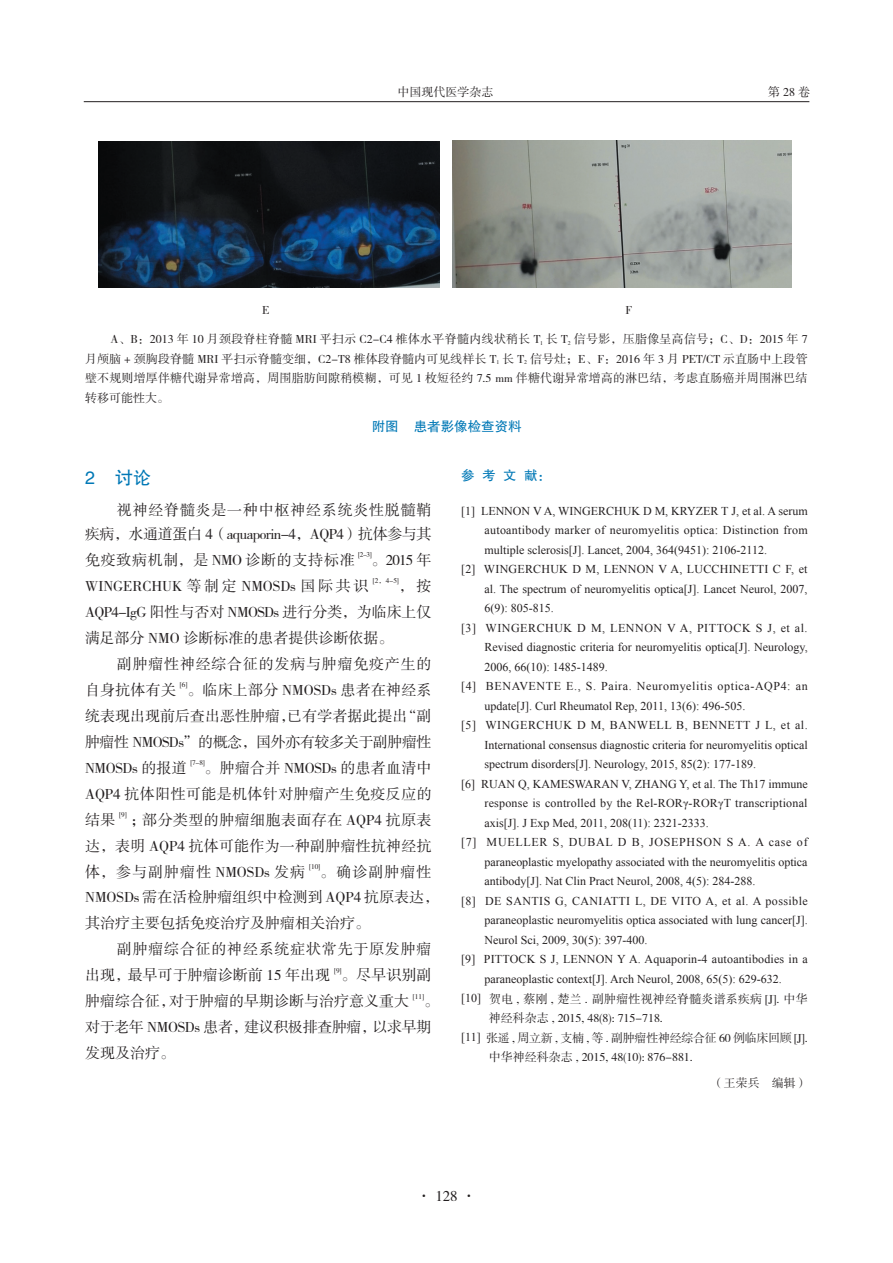
<style>
.page{position:relative;width:893px;height:1263px;background:#fff}
.page>*{position:absolute;margin:0;border:0;box-sizing:border-box;transform-origin:0 0}
._1标题{font:18px "FZHTK GBK1 0";color:#0078b6}
.全文段路样式{font:15px/26px "FZSSK GBK1 0";color:#231f20;text-align:justify}
.全文段路样式-2{font:15px/26px "FZSSK GBK1 0";letter-spacing:-.025em;color:#231f20;text-align:right}
.全文段路样式-3{font:15px/26px "FZSSK GBK1 0";letter-spacing:.05em;color:#231f20}
._4中文标题_1{font:13.5px "FZHTK GBK1 0";color:#0078b6}
._5标题_参考{font:13.5px "FZHTK GBK1 0";color:#0078b6}
.参考文献内容1{font:12px/19.5px "Times New Roman";color:#231f20;text-align:justify}
.表注_正文{font:12px/19.5px "FZSSK GBK1 0";letter-spacing:.015em;color:#231f20;text-align:justify}
.参考文献内容1-2{font:12px/19.5px "Times New Roman";letter-spacing:.05em;color:#231f20}
.参考文献内容2{font:12px/19.5px "FZSSK GBK1 0";letter-spacing:-.025em;color:#231f20}
.参考文献内容2-2{font:12px/19.5px "FZSSK GBK1 0";color:#231f20}
.全文段路样式-4{font:12px "FZSSK GBK1 0";color:#231f20}
.全文段路样式-5{font:7.2px "FZSSK GBK1 0";color:#231f20}
.s1{font-family:"Times New Roman"}
</style>
<div class="page">
<hr style="left:84px;top:101px;width:725px;height:1px;background:#231f20">
<img style="left:98px;top:142px;width:341px;height:145px">
<img style="left:452px;top:140px;width:339px;height:147px">
<p class="表注_正文" style="left:397px;top:83px;width:97px">中国现代医学杂志</p>
<p class="表注_正文" style="left:768px;top:83px;width:43px">第28卷</p>
<p class="全文段路样式-4" style="left:262px;top:303px;width:9px">E</p>
<p class="全文段路样式-4" style="left:625px;top:303px;width:8px">F</p>
<p class="表注_正文" style="left:85px;top:330px;width:724px;text-indent:26px">A、B：2013 年 10 月颈段脊柱脊髓 MRI 平扫示 C2-C4 椎体水平脊髓内线状稍长 T<sub>1</sub> 长 T<sub>2</sub> 信号影，压脂像呈高信号；C、D：2015 年 7月颅脑 + 颈胸段脊髓 MRI 平扫示脊髓变细，C2-T8 椎体段脊髓内可见线样长 T<sub>1</sub> 长 T<sub>2</sub> 信号灶；E、F：2016 年 3 月 PET/CT 示直肠中上段管壁不规则增厚伴糖代谢异常增高，周围脂肪间隙稍模糊，可见 1 枚短径约 7.5 mm 伴糖代谢异常增高的淋巴结，考虑直肠癌并周围淋巴结转移可能性大。</p>
<p class="_4中文标题_1" style="left:372px;top:419px;width:151px">附图 患者影像检查资料</p>
<p class="_5标题_参考" style="left:461px;top:468px;width:91px">参 考 文 献：</p>
<p class="参考文献内容1" style="left:484px;top:501px;width:325px;text-indent:-23px">[1] LENNON V A, WINGERCHUK D M, KRYZER T J, et al. A serum autoantibody marker of neuromyelitis optica: Distinction from multiple sclerosis[J]. Lancet, 2004, 364(9451): 2106-2112.</p>
<p class="参考文献内容1" style="left:484px;top:559px;width:325px;text-indent:-23px">[2] WINGERCHUK D M, LENNON V A, LUCCHINETTI C F, et al. The spectrum of neuromyelitis optica[J]. Lancet Neurol, 2007, 6(9): 805-815.</p>
<p class="参考文献内容1" style="left:484px;top:618px;width:325px;text-indent:-23px">[3] WINGERCHUK D M, LENNON V A, PITTOCK S J, et al.<br>Revised diagnostic criteria for neuromyelitis optica[J]. Neurology, 2006, 66(10): 1485-1489.</p>
<p class="参考文献内容1-2" style="left:484px;top:676px;width:325px;text-indent:-23px">[4] BENAVENTE E., S. Paira. Neuromyelitis optica-AQP4: an update[J]. Curl Rheumatol Rep, 2011, 13(6): 496-505.</p>
<p class="参考文献内容1" style="left:484px;top:715px;width:325px;text-indent:-23px">[5] WINGERCHUK D M, BANWELL B, BENNETT J L, et al.<br>International consensus diagnostic criteria for neuromyelitis optical spectrum disorders[J]. Neurology, 2015, 85(2): 177-189.</p>
<p class="参考文献内容1" style="left:484px;top:774px;width:325px;text-indent:-23px">[6] RUAN Q, KAMESWARAN V, ZHANG Y, et al. The Th17 immune response is controlled by the Rel-RORγ-RORγT transcriptional axis[J]. J Exp Med, 2011, 208(11): 2321-2333.</p>
<p class="参考文献内容1" style="left:484px;top:832px;width:325px;text-indent:-23px">[7] MUELLER S, DUBAL D B, JOSEPHSON S A. A case of paraneoplastic myelopathy associated with the neuromyelitis optica antibody[J]. Nat Clin Pract Neurol, 2008, 4(5): 284-288.</p>
<p class="参考文献内容1" style="left:484px;top:891px;width:325px;text-indent:-23px">[8] DE SANTIS G, CANIATTI L, DE VITO A, et al. A possible paraneoplastic neuromyelitis optica associated with lung cancer[J].<br>Neurol Sci, 2009, 30(5): 397-400.</p>
<p class="参考文献内容1" style="left:461px;top:949px;width:348px;text-align:center">[9] PITTOCK S J, LENNON Y A. Aquaporin-4 autoantibodies in a paraneoplastic context[J]. Arch Neurol, 2008, 65(5): 629-632.</p>
<p class="参考文献内容2-2" style="left:489px;top:989px;width:320px;text-indent:-28px"><span class="s1">[10]</span> 贺电 , 蔡刚 , 楚兰 . 副肿瘤性视神经脊髓炎谱系疾病 [J]. 中华神经科杂志 , 2015, 48(8): 715-718.</p>
<p class="参考文献内容2" style="left:489px;top:1028px;width:320px;text-indent:-28px"><span class="s1">[11]</span> 张遥 , 周立新 , 支楠 , 等 . 副肿瘤性神经综合征 60 例临床回顾 [J].中华神经科杂志 , 2015, 48(10): 876-881.</p>
<p class="_1标题" style="left:85px;top:468px;width:67px">2 讨论</p>
<p class="全文段路样式-2" style="left:85px;top:499px;width:348px;line-height:24px">视神经脊髓炎是一种中枢神经系统炎性脱髓鞘<br>疾病，水通道蛋白 4（aquaporin-4，AQP4）抗体参与其</p>
<p class="全文段路样式-3" style="left:85px;top:548px;width:271px">免疫致病机制，是 NMO 诊断的支持标准</p>
<p class="全文段路样式-5" style="left:358px;top:551px;width:15px">[2-3]</p>
<p class="全文段路样式" style="left:371px;top:548px;width:62px">。2015 年</p>
<p class="全文段路样式" style="left:85px;top:574px;width:285px">WINGERCHUK 等制定 NMOSDs 国际共识</p>
<p class="全文段路样式-5" style="left:373px;top:577px;width:27px">[2，4-5]</p>
<p class="全文段路样式" style="left:85px;top:574px;width:348px;text-indent:314px">，按AQP4-IgG 阳性与否对 NMOSDs 进行分类，为临床上仅满足部分 NMO 诊断标准的患者提供诊断依据。</p>
<p class="全文段路样式-3" style="left:85px;top:652px;width:348px;text-indent:32px">副肿瘤性神经综合征的发病与肿瘤免疫产生的自身抗体有关</p>
<p class="全文段路样式-5" style="left:180px;top:681px;width:9px">[6]</p>
<p class="全文段路样式" style="left:85px;top:677px;width:348px;text-indent:102px">。临床上部分 NMOSDs 患者在神经系统表现出现前后查出恶性肿瘤，已有学者据此提出“副肿瘤性 NMOSDs”的概念，国外亦有较多关于副肿瘤性NMOSDs 的报道</p>
<p class="全文段路样式-5" style="left:190px;top:759px;width:16px">[7-8]</p>
<p class="全文段路样式" style="left:85px;top:755px;width:348px;text-indent:120px">。肿瘤合并 NMOSDs 的患者血清中AQP4 抗体阳性可能是机体针对肿瘤产生免疫反应的结果</p>
<p class="全文段路样式-5" style="left:119px;top:811px;width:9px">[9]</p>
<p class="全文段路样式" style="left:85px;top:807px;width:348px;text-indent:46px">；部分类型的肿瘤细胞表面存在 AQP4 抗原表达，表明 AQP4 抗体可能作为一种副肿瘤性抗神经抗体，参与副肿瘤性 NMOSDs 发病</p>
<p class="全文段路样式-5" style="left:309px;top:862px;width:13px">[10]</p>
<p class="全文段路样式" style="left:85px;top:859px;width:356px;text-align:left;text-indent:235px">。确诊副肿瘤性<br>NMOSDs 需在活检肿瘤组织中检测到 AQP4 抗原表达，其治疗主要包括免疫治疗及肿瘤相关治疗。</p>
<p class="全文段路样式-3" style="left:85px;top:937px;width:348px;text-indent:32px">副肿瘤综合征的神经系统症状常先于原发肿瘤出现，最早可于肿瘤诊断前 15 年出现</p>
<p class="全文段路样式-5" style="left:334px;top:966px;width:9px">[9]</p>
<p class="全文段路样式" style="left:85px;top:963px;width:348px;text-indent:257px">。尽早识别副肿瘤综合征，对于肿瘤的早期诊断与治疗意义重大</p>
<p class="全文段路样式-5" style="left:413px;top:992px;width:13px">[11]</p>
<p class="全文段路样式-2" style="left:85px;top:989px;width:356px;text-align:left;text-indent:339px">。对于老年 NMOSDs 患者，建议积极排查肿瘤，以求早期发现及治疗。</p>
<p class="全文段路样式" style="left:417px;top:1183px;width:61px">· 128 ·</p>
<p class="表注_正文" style="left:712px;top:1074px;width:98px">（王荣兵 编辑）</p>
</div>
